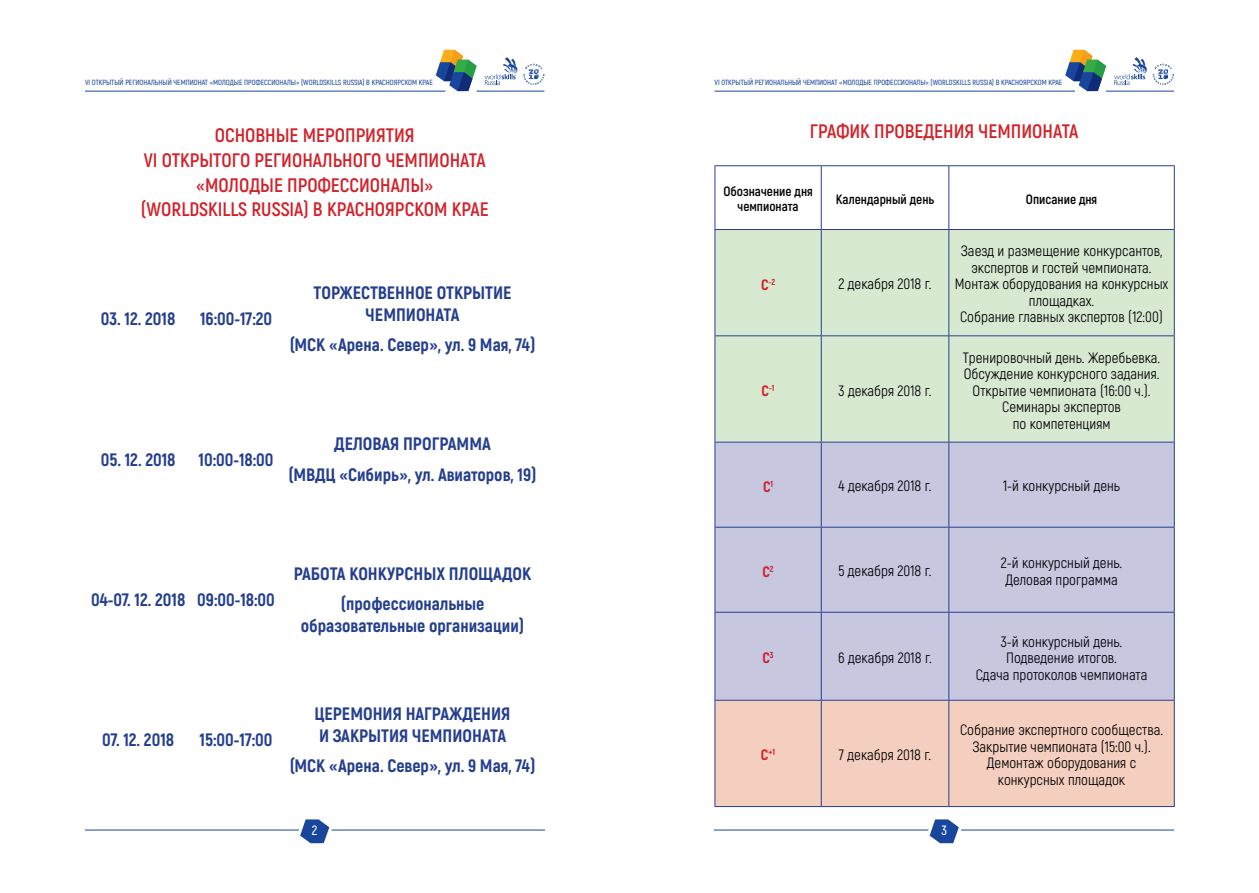
<style>
.page{position:relative;width:1259px;height:893px;background:#fff}
.page>*{position:absolute;margin:0;border:0;box-sizing:border-box;transform-origin:0 0}
.t1{font:700 19.5px "Akrobat";color:#d1232a}
.t2{font:800 18px/21.6px "Akrobat";color:#253f8e;text-align:center}
.t3{font:15px/16.5px "Akrobat";color:#000002;text-align:center}
.t4{font:800 15px "Akrobat";color:#d1232a}
.t5{font:700 13.5px/15px "Akrobat";color:#000002;text-align:center}
.t6{font:600 13.5px "Akrobat";color:#fff}
.t7{font:800 8.7px "Akrobat";color:#d1232a}
.t8{font:600 7.5px "Akrobat";color:#18469d}
.s1{font-size:15px}
</style>
<div class="page">
<hr style="left:1106px;top:91px;width:68px;height:1px;background:#18469d">
<hr style="left:714px;top:91px;width:361px;height:1px;background:#18469d">
<svg style="left:1114px;top:57px;width:60px;height:28px"></svg>
<svg style="left:1065px;top:50px;width:41px;height:41px"></svg>
<hr style="left:476px;top:91px;width:68px;height:1px;background:#18469d">
<hr style="left:85px;top:91px;width:360px;height:1px;background:#18469d">
<svg style="left:485px;top:57px;width:59px;height:28px"></svg>
<svg style="left:436px;top:50px;width:40px;height:41px"></svg>
<hr style="left:85px;top:830px;width:459px;height:1px;background:#18469d">
<svg style="left:297px;top:819px;width:35px;height:25px"></svg>
<hr style="left:714px;top:830px;width:460px;height:1px;background:#18469d">
<svg style="left:926px;top:819px;width:36px;height:25px"></svg>
<div style="left:715px;top:230px;width:459px;height:212px;background:#d8e9d2"></div>
<div style="left:715px;top:443px;width:459px;height:257px;background:#c7c7e0"></div>
<div style="left:715px;top:701px;width:459px;height:105px;background:#f4cfc0"></div>
<hr style="left:714px;top:165px;width:107px;height:1px;background:#253f8e">
<hr style="left:714px;top:166px;width:1px;height:63px;background:#253f8e">
<hr style="left:821px;top:165px;width:128px;height:1px;background:#253f8e">
<hr style="left:821px;top:166px;width:1px;height:63px;background:#253f8e">
<hr style="left:949px;top:165px;width:225px;height:1px;background:#253f8e">
<hr style="left:948px;top:166px;width:1px;height:63px;background:#253f8e">
<hr style="left:1174px;top:166px;width:1px;height:63px;background:#253f8e">
<hr style="left:714px;top:229px;width:107px;height:1px;background:#253f8e">
<hr style="left:714px;top:230px;width:1px;height:105px;background:#253f8e">
<hr style="left:821px;top:229px;width:128px;height:1px;background:#253f8e">
<hr style="left:821px;top:230px;width:1px;height:105px;background:#253f8e">
<hr style="left:949px;top:229px;width:225px;height:1px;background:#253f8e">
<hr style="left:948px;top:230px;width:1px;height:105px;background:#253f8e">
<hr style="left:1174px;top:230px;width:1px;height:105px;background:#253f8e">
<hr style="left:714px;top:335px;width:107px;height:1px;background:#253f8e">
<hr style="left:714px;top:336px;width:1px;height:106px;background:#253f8e">
<hr style="left:821px;top:335px;width:128px;height:1px;background:#253f8e">
<hr style="left:821px;top:336px;width:1px;height:106px;background:#253f8e">
<hr style="left:949px;top:335px;width:225px;height:1px;background:#253f8e">
<hr style="left:948px;top:336px;width:1px;height:106px;background:#253f8e">
<hr style="left:1174px;top:336px;width:1px;height:106px;background:#253f8e">
<hr style="left:714px;top:442px;width:107px;height:1px;background:#253f8e">
<hr style="left:714px;top:442px;width:1px;height:85px;background:#253f8e">
<hr style="left:821px;top:442px;width:128px;height:1px;background:#253f8e">
<hr style="left:821px;top:442px;width:1px;height:85px;background:#253f8e">
<hr style="left:949px;top:442px;width:225px;height:1px;background:#253f8e">
<hr style="left:948px;top:442px;width:1px;height:85px;background:#253f8e">
<hr style="left:1174px;top:442px;width:1px;height:85px;background:#253f8e">
<hr style="left:714px;top:527px;width:107px;height:1px;background:#253f8e">
<hr style="left:714px;top:528px;width:1px;height:84px;background:#253f8e">
<hr style="left:821px;top:527px;width:128px;height:1px;background:#253f8e">
<hr style="left:821px;top:528px;width:1px;height:84px;background:#253f8e">
<hr style="left:949px;top:527px;width:225px;height:1px;background:#253f8e">
<hr style="left:948px;top:528px;width:1px;height:84px;background:#253f8e">
<hr style="left:1174px;top:528px;width:1px;height:84px;background:#253f8e">
<hr style="left:714px;top:612px;width:107px;height:1px;background:#253f8e">
<hr style="left:714px;top:613px;width:1px;height:87px;background:#253f8e">
<hr style="left:821px;top:612px;width:128px;height:1px;background:#253f8e">
<hr style="left:821px;top:613px;width:1px;height:87px;background:#253f8e">
<hr style="left:949px;top:612px;width:225px;height:1px;background:#253f8e">
<hr style="left:948px;top:613px;width:1px;height:87px;background:#253f8e">
<hr style="left:1174px;top:613px;width:1px;height:87px;background:#253f8e">
<hr style="left:714px;top:700px;width:107px;height:1px;background:#253f8e">
<hr style="left:714px;top:701px;width:1px;height:105px;background:#253f8e">
<hr style="left:821px;top:700px;width:128px;height:1px;background:#253f8e">
<hr style="left:821px;top:701px;width:1px;height:105px;background:#253f8e">
<hr style="left:949px;top:700px;width:225px;height:1px;background:#253f8e">
<hr style="left:948px;top:701px;width:1px;height:105px;background:#253f8e">
<hr style="left:1174px;top:701px;width:1px;height:105px;background:#253f8e">
<hr style="left:714px;top:806px;width:107px;height:1px;background:#253f8e">
<hr style="left:821px;top:806px;width:128px;height:1px;background:#253f8e">
<hr style="left:949px;top:806px;width:225px;height:1px;background:#253f8e">
<p class="t8" style="left:85px;top:78px;width:349px">VI ОТКРЫТЫЙ РЕГИОНАЛЬНЫЙ ЧЕМПИОНАТ «МОЛОДЫЕ ПРОФЕССИОНАЛЫ» (WORLDSKILLS RUSSIA) В КРАСНОЯРСКОМ КРАЕ</p>
<p class="t8" style="left:714px;top:78px;width:349px">VI ОТКРЫТЫЙ РЕГИОНАЛЬНЫЙ ЧЕМПИОНАТ «МОЛОДЫЕ ПРОФЕССИОНАЛЫ» (WORLDSKILLS RUSSIA) В КРАСНОЯРСКОМ КРАЕ</p>
<h1 class="t1" style="left:215px;top:123px;width:121px">ОСНОВНЫЕ МЕРОПР</h1>
<h1 class="t1" style="left:365px;top:123px;width:51px">ИЯТИЯ</h1>
<h1 class="t1" style="left:144px;top:148px;width:343px">VI ОТКРЫТОГО РЕГИОНАЛЬНОГО ЧЕМП ИОНАТА</h1>
<h1 class="t1" style="left:196px;top:173px;width:239px">«МОЛОДЫЕ ПРОФЕССИОНАЛЫ»</h1>
<h1 class="t1" style="left:141px;top:197px;width:349px">(WORLDSKILLS RUSSIA) В КРАСНОЯРСКОМ КРАЕ</h1>
<p class="t2" style="left:101px;top:308px;width:76px">03. 12. 2018</p>
<p class="t2" style="left:200px;top:308px;width:74px">16:00-17:20</p>
<p class="t2" style="left:313px;top:282px;width:199px">ТОРЖЕСТВЕННОЕ ОТКРЫТИЕ<br>ЧЕМПИОНАТА</p>
<p class="t2" style="left:290px;top:334px;width:247px">(МСК «Арена. Север», ул. 9 Мая, 74)</p>
<p class="t2" style="left:101px;top:448px;width:76px">05. 12. 2018</p>
<p class="t2" style="left:198px;top:448px;width:76px">10:00-18:00</p>
<p class="t2" style="left:288px;top:429px;width:250px;line-height:30.2px">ДЕЛОВАЯ ПРОГРАММА<br>(МВДЦ «Сибирь», ул. Авиаторов, 19)</p>
<p class="t2" style="left:91px;top:589px;width:185px">04-07. 12. 2018 09:00-18:00</p>
<p class="t2" style="left:294px;top:558px;width:239px;line-height:30.2px">РАБОТА КОНКУРСНЫХ ПЛОЩАДОК (профессиональные</p>
<p class="t2" style="left:301px;top:614px;width:225px">образовательные организации)</p>
<p class="t2" style="left:102px;top:729px;width:73px">07. 12. 2018</p>
<p class="t2" style="left:200px;top:729px;width:74px">15:00-17:00</p>
<p class="t2" style="left:314px;top:703px;width:197px;text-align:left">ЦЕРЕМОНИЯ НАГРАЖДЕНИЯ<br>И ЗАКРЫТИЯ ЧЕМПИОНАТА</p>
<p class="t2" style="left:290px;top:755px;width:247px">(МСК «Арена. Север», ул. 9 Мая, 74)</p>
<h1 class="t1" style="left:810px;top:119px;width:270px">ГРАФИК ПРОВЕДЕНИЯ ЧЕМП ИОНАТА</h1>
<p class="t5" style="left:723px;top:184px;width:91px">Обозначение дня чемпионата</p>
<p class="t5" style="left:836px;top:192px;width:100px">Календарный день</p>
<p class="t5" style="left:1026px;top:192px;width:73px">Описание дня</p>
<p class="t7" style="left:761px;top:276px;width:15px"><span class="s1">С</span>-2</p>
<p class="t3" style="left:838px;top:276px;width:95px">2 декабря 2018 г.</p>
<p class="t7" style="left:761px;top:382px;width:14px"><span class="s1">С</span>-1</p>
<p class="t3" style="left:838px;top:382px;width:95px">3 декабря 2018 г.</p>
<p class="t3" style="left:955px;top:243px;width:215px">Заезд и размещение конкурсантов, экспертов и гостей чемпионата.<br>Монтаж оборудования на конкурсных площадках.<br>Собрание главных экспертов (12:00)</p>
<p class="t3" style="left:963px;top:349px;width:199px">Тренировочный день. Жеребьевка.<br>Обсуждение конкурсного задания.<br>Открытие чемпионата (16:00 ч.).<br>Семинары экспертов<br>по компетенциям</p>
<p class="t4" style="left:763px;top:477px;width:12px">С<sup>1</sup></p>
<p class="t3" style="left:838px;top:478px;width:95px">4 декабря 2018 г.</p>
<p class="t3" style="left:1003px;top:478px;width:118px">1-й конкурсный день</p>
<p class="t4" style="left:762px;top:562px;width:13px">C<sup>2</sup></p>
<p class="t3" style="left:838px;top:563px;width:95px">5 декабря 2018 г.</p>
<p class="t3" style="left:1001px;top:555px;width:123px">2-й конкурсный день.<br>Деловая программа</p>
<p class="t4" style="left:762px;top:648px;width:13px">C<sup>3</sup></p>
<p class="t3" style="left:838px;top:649px;width:95px">6 декабря 2018 г.</p>
<p class="t7" style="left:761px;top:747px;width:16px"><span class="s1">C</span>+1</p>
<p class="t3" style="left:839px;top:747px;width:94px">7 декабря 2018 г.</p>
<p class="t3" style="left:975px;top:633px;width:173px">3-й конкурсный день.<br>Подведение итогов.<br>Сдача протоколов чемпионата</p>
<p class="t3" style="left:960px;top:722px;width:204px">Собрание экспертного сообщества.<br>Закрытие чемпионата (15:00 ч.).<br>Демонтаж оборудования с конкурсных площадок</p>
<p class="t6" style="left:312px;top:822px;width:7px">2</p>
<p class="t6" style="left:941px;top:822px;width:7px">3</p>
</div>
